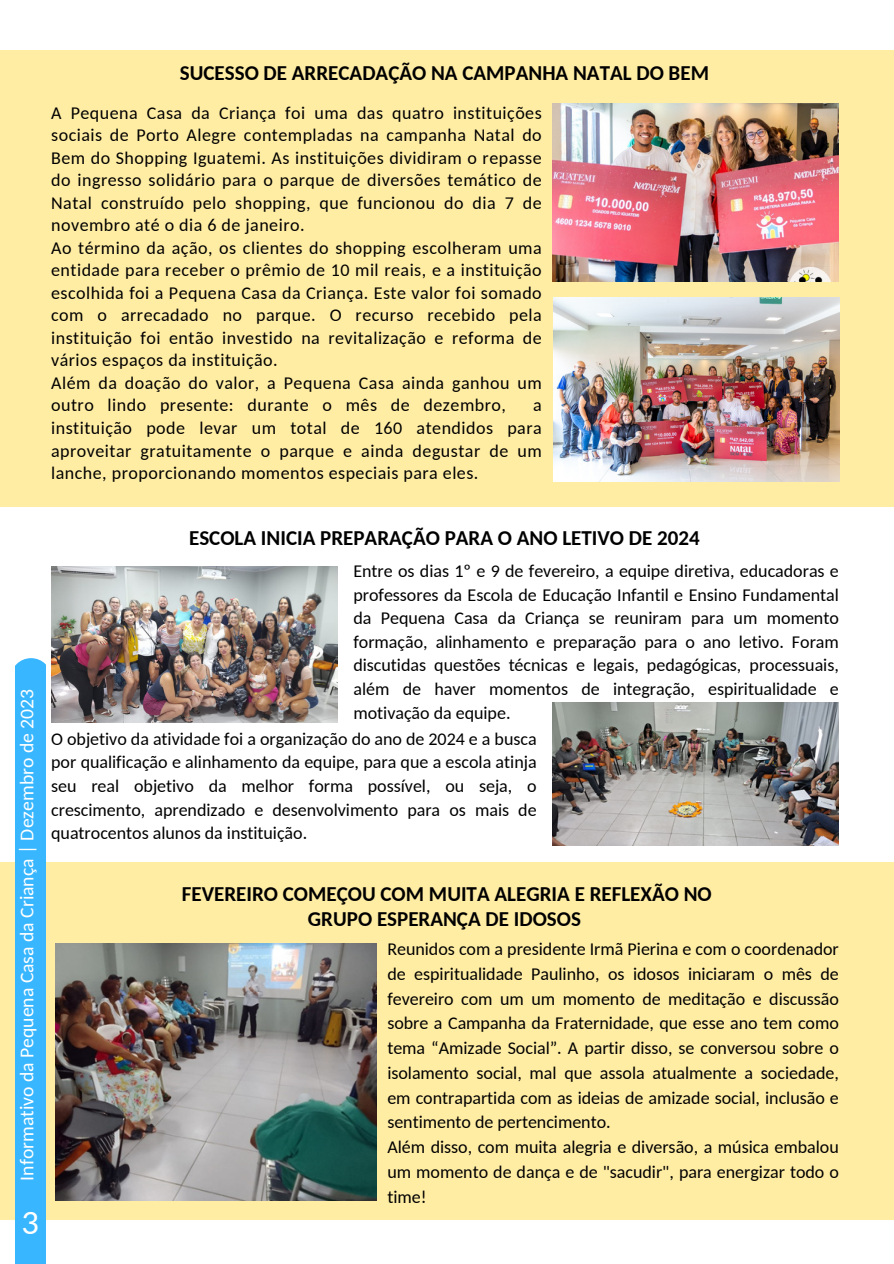
<style>
.page{position:relative;width:894px;height:1264px;background:#fff}
.page>*{position:absolute;margin:0;border:0;box-sizing:border-box;transform-origin:0 0}
.t1{font:34.5px "Carlito";color:#fff}
.t2{font:700 21px/24.8px "Carlito";color:#000;text-align:center}
.t3{font:19.65px "Carlito";color:#fff}
.t4{font:18px/22.5px "Carlito";letter-spacing:.025em;color:#000;text-align:justify}
</style>
<div class="page">
<div style="left:0;top:862px;width:893px;height:357px;background:#ffeda4"></div>
<div style="left:15px;top:658px;width:30px;height:605px;background:#38b6ff"></div>
<div style="left:0;top:50px;width:893px;height:457px;background:#ffeda4"></div>
<img style="left:552px;top:104px;width:286px;height:178px">
<img style="left:56px;top:943px;width:321px;height:257px">
<img style="left:553px;top:297px;width:286px;height:184px">
<img style="left:51px;top:566px;width:286px;height:156px">
<img style="left:552px;top:703px;width:286px;height:143px">
<p class="t2" style="left:180px;top:62px;width:530px">SUCESSO DE ARRECADAÇÃO NA CAMPANHA NATAL DO BEM</p>
<p class="t4" style="left:51px;top:103px;width:492px">A Pequena Casa da Criança foi uma das quatro instituições sociais de Porto Alegre contempladas na campanha Natal do Bem do Shopping Iguatemi. As instituições dividiram o repasse do ingresso solidário para o parque de diversões temático de Natal construído pelo shopping, que funcionou do dia 7 de novembro até o dia 6 de janeiro.</p>
<p class="t4" style="left:51px;top:238px;width:492px">Ao término da ação, os clientes do shopping escolheram uma entidade para receber o prêmio de 10 mil reais, e a instituição escolhida foi a Pequena Casa da Criança. Este valor foi somado com o arrecadado no parque. O recurso recebido pela instituição foi então investido na revitalização e reforma de vários espaços da instituição.</p>
<h1 class="t4" style="left:51px;top:373px;width:492px">Além da doação do valor, a Pequena Casa ainda ganhou um outro lindo presente: durante o mês de dezembro,</h1>
<h1 class="t4" style="left:51px;top:396px;width:492px;text-indent:482px">a instituição pode levar um total de 160 atendidos para aproveitar gratuitamente o parque e ainda degustar de um lanche, proporcionando momentos especiais para eles.</h1>
<h1 class="t3" style="left:19px;top:1180px;width:493px;rotate:-90deg">Informativo da Pequena Casa da Criança | Dezembro de 2023</h1>
<p class="t1" style="left:21px;top:1208px;width:19px">3</p>
<p class="t2" style="left:189px;top:527px;width:512px">ESCOLA INICIA PREPARAÇÃO PARA O ANO LETIVO DE 2024</p>
<h2 class="t4" style="left:353px;top:560px;width:487px;line-height:23.7px">Entre os dias 1º e 9 de fevereiro, a equipe diretiva, educadoras e professores da Escola de Educação Infantil e Ensino Fundamental da Pequena Casa da Criança se reuniram para um momento formação, alinhamento e preparação para o ano letivo. Foram discutidas questões técnicas e legais, pedagógicas, processuais, além de haver momentos de integração, espiritualidade e motivação da equipe.</h2>
<p class="t4" style="left:51px;top:728px;width:487px;line-height:23.7px">O objetivo da atividade foi a organização do ano de 2024 e a busca por qualificação e alinhamento da equipe, para que a escola atinja seu real objetivo da melhor forma possível, ou seja, o crescimento, aprendizado e desenvolvimento para os mais de quatrocentos alunos da instituição.</p>
<p class="t2" style="left:182px;top:883px;width:531px">FEVEREIRO COMEÇOU COM MUITA ALEGRIA E REFLEXÃO NO<br>GRUPO ESPERANÇA DE IDOSOS</p>
<p class="t4" style="left:387px;top:938px;width:453px;line-height:24.8px">Reunidos com a presidente Irmã Pierina e com o coordenador de espiritualidade Paulinho, os idosos iniciaram o mês de fevereiro com um um momento de meditação e discussão sobre a Campanha da Fraternidade, que esse ano tem como tema “Amizade Social”. A partir disso, se conversou sobre o isolamento social, mal que assola atualmente a sociedade, em contrapartida com as ideias de amizade social, inclusão e sentimento de pertencimento.</p>
<h1 class="t4" style="left:387px;top:1136px;width:453px;line-height:24.8px">Além disso, com muita alegria e diversão, a música embalou um momento de dança e de "sacudir", para energizar todo o time!</h1>
</div>
